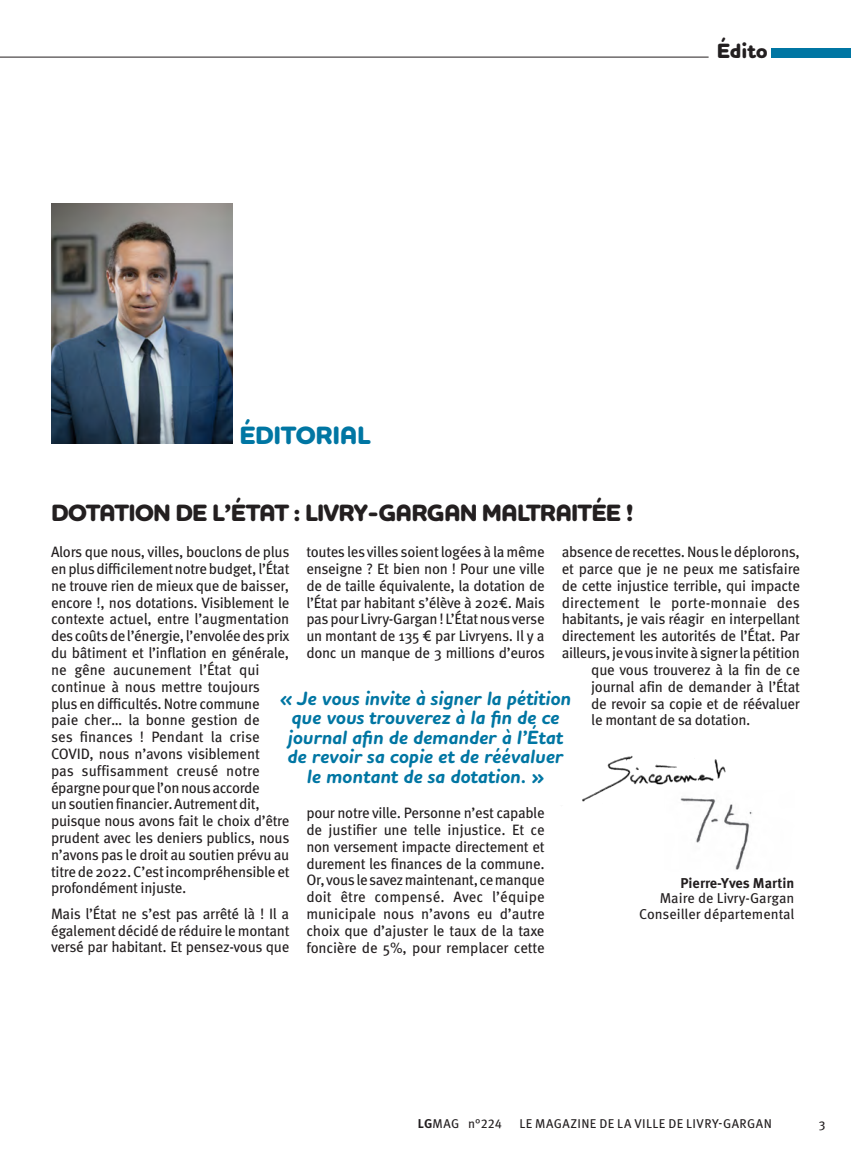
<style>
.page{position:relative;width:851px;height:1149px;background:#fff}
.page>*{position:absolute;margin:0;border:0;box-sizing:border-box;transform-origin:0 0}
.t1{font:800 25.5px "Houschka Rounded";letter-spacing:-.02em;color:#0076a3}
.t2{font:800 24px "Houschka Rounded";letter-spacing:-.04em;color:#231f20}
.t3{font:800 21px "Houschka Rounded";letter-spacing:-.01em;color:#231f20}
.t4{font:italic 700 19.5px/19.5px "Houschka Rounded";letter-spacing:-.01em;color:#0076a3;text-align:center}
.t5{font:15px/16.8px "Meta Pro";letter-spacing:-.02em;color:#231f20;text-align:justify}
.t6{font:15px "Meta Pro";letter-spacing:.01em;color:#231f20}
.t7{font:14.25px/15.8px "Meta Pro";color:#231f20;text-align:right}
.t8{font:700 14.25px "Meta Pro";color:#231f20}
.t9{font:12.75px "Meta Pro";letter-spacing:.035em;color:#231f20}
.s1{font-weight:700}
</style>
<div class="page">
<div style="left:771px;top:48px;width:79px;height:10px;background:#0076a3"></div>
<img style="left:51px;top:203px;width:181px;height:241px">
<hr style="left:0;top:57px;width:708px;height:1px;background:#231f20">
<img style="left:696px;top:808px;width:56px;height:62px">
<img style="left:582px;top:755px;width:151px;height:53px">
<h3 class="t3" style="left:716px;top:37px;width:53px">Édito</h3>
<h1 class="t1" style="left:239px;top:419px;width:133px">ÉDITORIAL</h1>
<h2 class="t2" style="left:51px;top:497px;width:584px">DOTATION DE L’ÉTAT : LIVRY-GARGAN MALTRAITÉE !</h2>
<p class="t5" style="left:306px;top:542px;width:240px">toutes les villes soient logées à la même enseigne ? Et bien non ! Pour une ville de de taille équivalente, la dotation de l’État par habitant s’élève à 202€. Mais pas pour Livry-Gargan ! L’État nous verse un montant de 135 € par Livryens. Il y a donc un manque de 3 millions d’euros</p>
<p class="t5" style="left:561px;top:542px;width:240px">absence de recettes. Nous le déplorons,</p>
<p class="t5" style="left:561px;top:559px;width:240px">et parce que je ne peux me satisfaire</p>
<p class="t5" style="left:561px;top:576px;width:240px">de cette injustice terrible, qui impacte</p>
<p class="t6" style="left:561px;top:590px;width:240px">directement le porte-monnaie des</p>
<p class="t5" style="left:561px;top:609px;width:240px">habitants, je vais réagir en interpellant</p>
<p class="t5" style="left:561px;top:626px;width:240px">directement les autorités de l’État. Par</p>
<p class="t5" style="left:561px;top:643px;width:240px">ailleurs, je vous invite à signer la pétition</p>
<p class="t5" style="left:591px;top:660px;width:210px">que vous trouverez à la fin de ce</p>
<p class="t5" style="left:591px;top:677px;width:210px">journal afin de demander à l’État</p>
<p class="t5" style="left:591px;top:693px;width:210px">de revoir sa copie et de réévaluer</p>
<p class="t5" style="left:591px;top:710px;width:161px">le montant de sa dotation.</p>
<p class="t5" style="left:51px;top:542px;width:240px;text-align:left">Alors que nous, villes, bouclons de plus en plus difficilement notre budget, l’État ne trouve rien de mieux que de baisser, encore !, nos dotations. Visiblement le contexte actuel, entre l’augmentation des coûts de l’énergie, l’envolée des prix du bâtiment et l’inflation en générale, ne gêne aucunement l’État qui continue à nous mettre toujours plus en difficultés. Notre commune paie cher… la bonne gestion de<br>ses finances ! Pendant la crise COVID, nous n’avons visiblement<br>pas suffisamment creusé notre épargne pour que l’on nous accorde<br>un soutien financier. Autrement dit, puisque nous avons fait le choix d’être prudent avec les deniers publics, nous n’avons pas le droit au soutien prévu au titre de 2022. C’est incompréhensible et profondément injuste.</p>
<p class="t5" style="left:51px;top:903px;width:240px">Mais l’État ne s’est pas arrêté là ! Il a également décidé de réduire le montant versé par habitant. Et pensez-vous que</p>
<h3 class="t4" style="left:279px;top:688px;width:293px">« Je vous invite à signer la pétition que vous trouverez à la fin de ce journal afin de demander à l’État de revoir sa copie et de réévaluer le montant de sa dotation. »</h3>
<p class="t5" style="left:306px;top:803px;width:240px">pour notre ville. Personne n’est capable de justifier une telle injustice. Et ce non versement impacte directement et durement les finances de la commune.<br>Or, vous le savez maintenant, ce manque doit être compensé. Avec l’équipe municipale nous n’avons eu d’autre choix que d’ajuster le taux de la taxe foncière de 5%, pour remplacer cette</p>
<p class="t8" style="left:680px;top:871px;width:115px">Pierre-Yves Martin</p>
<p class="t7" style="left:639px;top:889px;width:157px">Maire de Livry-Gargan<br>Conseiller départemental</p>
<p class="t9" style="left:418px;top:1113px;width:86px"><span class="s1">LG</span>MAG n°224</p>
<p class="t9" style="left:519px;top:1113px;width:254px">LE MAGAZINE DE LA VILLE DE LIVRY-GARGAN</p>
<p class="t9" style="left:818px;top:1113px;width:8px">3</p>
</div>
